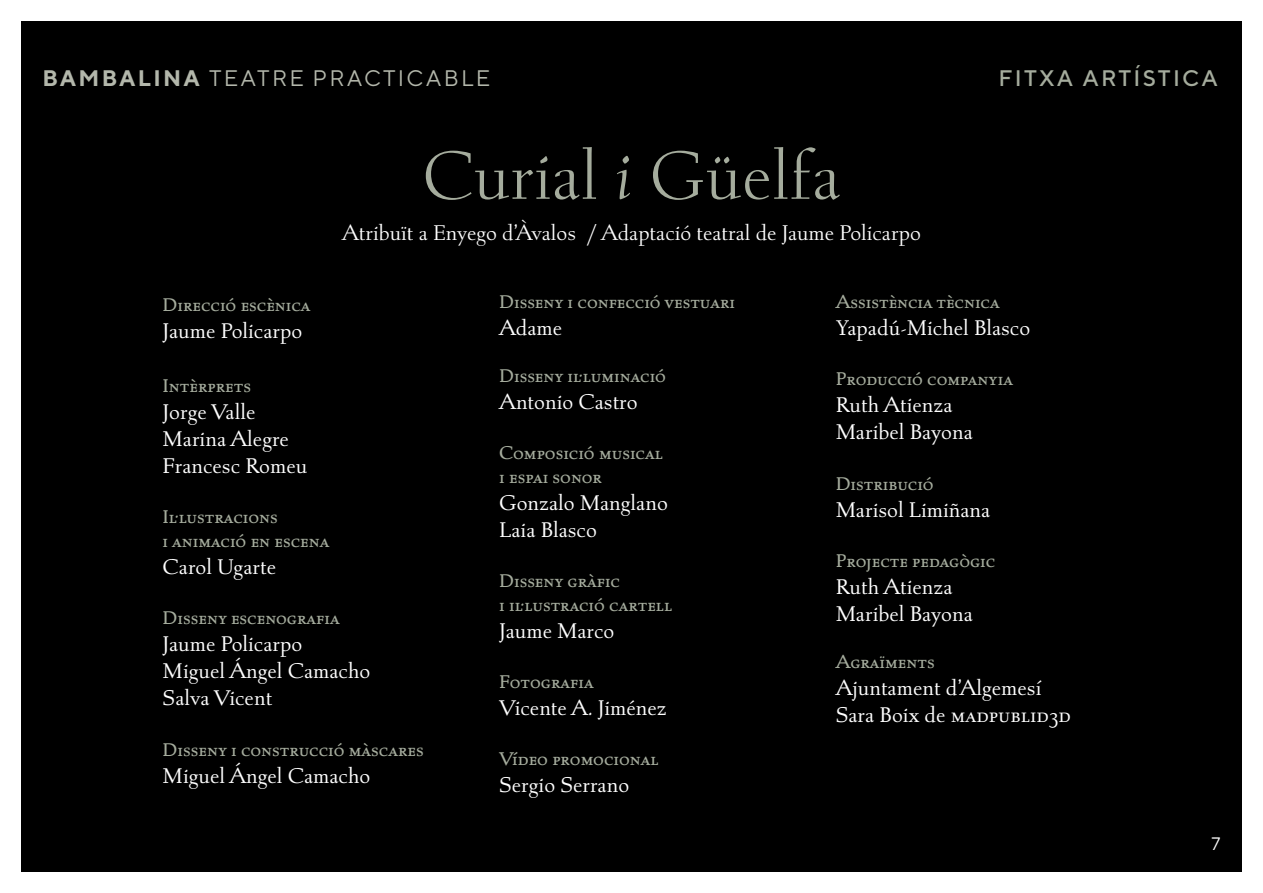
<style>
.page{position:relative;width:1263px;height:893px;background:#fff}
.page>*{position:absolute;margin:0;border:0;box-sizing:border-box;transform-origin:0 0}
.t1{font:300 72px "Albertan Pro";color:#a5ac9d}
.t2{font:22.5px/27px "Albertan Pro";color:#fff}
.t3{font:22.5px "Albertan Pro";color:#fff}
.t4{font:22.5px "TT Norms";letter-spacing:.1em;color:#b3b7ab}
.t5{font:500 22.5px "TT Norms";letter-spacing:.1em;color:#a5ac9d}
.t6{font:500 19.5px/23.4px "Albertan Pro";color:#a5ac9d}
.t7{font:18px "TT Norms";color:#fff}
.s1{font-weight:700}
.s2{font-style:italic}
</style>
<div class="page">
<div style="left:21px;top:21px;width:1221px;height:851px;background:#000"></div>
<p class="t4" style="left:43px;top:64px;width:449px"><span class="s1">BAMBALINA</span> TEATRE PRACTICABLE</p>
<h1 class="t1" style="left:422px;top:132px;width:420px">Curial <span class="s2">i</span> Güelfa</h1>
<p class="t3" style="left:342px;top:219px;width:580px">Atribuït a Enyego d’Àvalos / Adaptació teatral de Jaume Policarpo</p>
<p class="t5" style="left:998px;top:64px;width:221px">FITXA ARTÍSTICA</p>
<p class="t6" style="left:163px;top:293px;width:149px">Direcció escènica</p>
<p class="t2" style="left:163px;top:317px;width:141px">Jaume Policarpo</p>
<p class="t6" style="left:163px;top:374px;width:90px">Intèrprets</p>
<p class="t2" style="left:163px;top:398px;width:146px">Jorge Valle<br>Marina Alegre<br>Francesc Romeu</p>
<p class="t6" style="left:163px;top:505px;width:168px">Il·lustracions<br>i animació en escena</p>
<p class="t2" style="left:163px;top:553px;width:115px">Carol Ugarte</p>
<p class="t6" style="left:163px;top:606px;width:179px">Disseny escenografia</p>
<p class="t2" style="left:163px;top:630px;width:209px">Jaume Policarpo<br>Miguel Ángel Camacho<br>Salva Vicent</p>
<p class="t6" style="left:163px;top:737px;width:263px">Disseny i construcció màscares</p>
<p class="t2" style="left:163px;top:762px;width:209px">Miguel Ángel Camacho</p>
<p class="t6" style="left:499px;top:290px;width:237px">Disseny i confecció vestuari</p>
<p class="t2" style="left:499px;top:314px;width:65px">Adame</p>
<p class="t6" style="left:499px;top:364px;width:168px">Disseny il·luminació</p>
<p class="t2" style="left:499px;top:388px;width:140px">Antonio Castro</p>
<p class="t6" style="left:499px;top:441px;width:165px">Composició musical i espai sonor</p>
<p class="t2" style="left:499px;top:489px;width:170px">Gonzalo Manglano<br>Laia Blasco</p>
<p class="t6" style="left:499px;top:569px;width:175px">Disseny gràfic<br>i il·lustració cartell</p>
<p class="t2" style="left:499px;top:616px;width:117px">Jaume Marco</p>
<p class="t6" style="left:499px;top:670px;width:96px">Fotografia</p>
<p class="t2" style="left:499px;top:694px;width:169px">Vicente A. Jiménez</p>
<p class="t6" style="left:499px;top:747px;width:161px">Vídeo promocional</p>
<p class="t2" style="left:499px;top:771px;width:132px">Sergio Serrano</p>
<p class="t6" style="left:836px;top:290px;width:166px">Assistència tècnica</p>
<p class="t2" style="left:836px;top:314px;width:196px">Yapadú-Michel Blasco</p>
<p class="t6" style="left:836px;top:367px;width:179px">Producció companyia</p>
<p class="t2" style="left:836px;top:391px;width:139px">Ruth Atienza<br>Maribel Bayona</p>
<p class="t6" style="left:836px;top:472px;width:100px">Distribució</p>
<p class="t2" style="left:836px;top:496px;width:156px">Marisol Limiñana</p>
<p class="t6" style="left:836px;top:549px;width:161px">Projecte pedagògic</p>
<p class="t2" style="left:836px;top:573px;width:139px">Ruth Atienza<br>Maribel Bayona</p>
<p class="t6" style="left:836px;top:650px;width:101px">Agraïments</p>
<p class="t2" style="left:836px;top:674px;width:237px">Ajuntament d’Algemesí<br>Sara Boix de madpublid3d</p>
<p class="t7" style="left:1211px;top:833px;width:10px">7</p>
</div>
